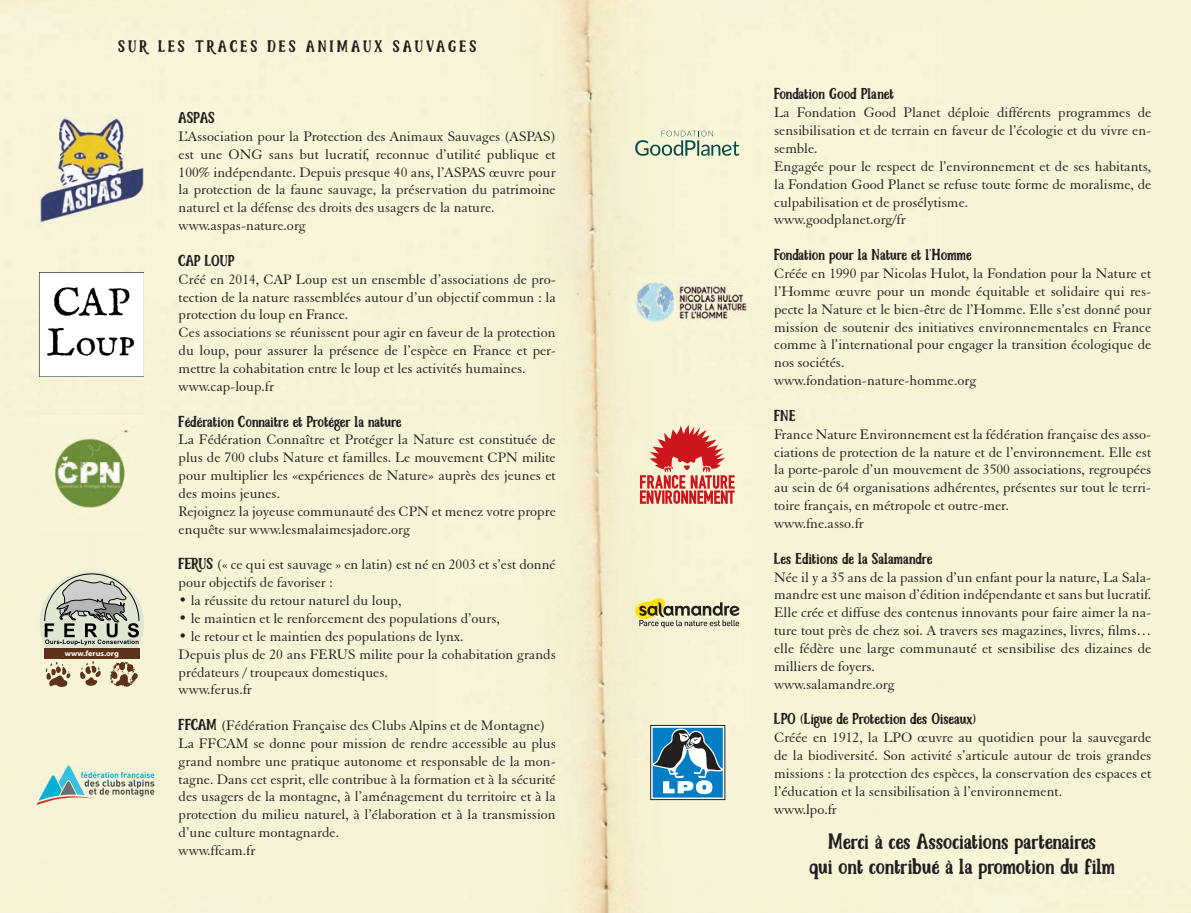
<style>
.page{position:relative;width:1191px;height:913px;background:#fff}
.page>*{position:absolute;margin:0;border:0;box-sizing:border-box;transform-origin:0 0}
.t1{font:21px/25.2px "Lockers";color:#231f20;text-align:center}
.t2{font:15.75px "Lockers";letter-spacing:.18em;color:#231f20}
.t3{font:14.88px/17.8px "Elegant Garamond BT";color:#231f20}
.t4{font:14.88px "Lockers";color:#231f20}
.t5{font:700 7.7px "Myriad Pro";color:#fff;scale:1.08 1}
.s1{font-family:"Lockers"}
</style>
<div class="page">
<div style="left:0;top:0;width:313px;height:300px;background:#f8f5d8"></div>
<img style="left:313px;top:0;width:314px;height:300px">
<div style="left:0;top:300px;width:879px;height:126px;background:#f6f2d6"></div>
<img style="left:436px;top:425px;width:317px;height:307px">
<img style="left:121px;top:730px;width:566px;height:183px">
<div style="left:687px;top:732px;width:65px;height:181px;background:#f7f3d6"></div>
<img style="left:40px;top:117px;width:104px;height:107px">
<img style="left:40px;top:272px;width:104px;height:104px">
<svg style="left:40px;top:571px;width:104px;height:116px;background:#b7b2a0"></svg>
<img style="left:40px;top:415px;width:104px;height:116px">
<svg style="left:635px;top:131px;width:104px;height:25px;background:#c2cfb8"></svg>
<img style="left:629px;top:276px;width:120px;height:52px">
<svg style="left:640px;top:425px;width:94px;height:79px;background:#e38e82"></svg>
<svg style="left:635px;top:598px;width:104px;height:30px;background:#c1ba93"></svg>
<svg style="left:36px;top:765px;width:118px;height:40px;background:#c1d6c6"></svg>
<svg style="left:652px;top:727px;width:71px;height:71px"></svg>
<div style="left:650px;top:725px;width:75px;height:75px;border:1px solid #231f20"></div>
<svg style="left:652px;top:728px;width:71px;height:69px"></svg>
<svg style="left:652px;top:728px;width:71px;height:65px"></svg>
<p class="t2" style="left:118px;top:35px;width:360px">SUR LES TRACES DES ANIMAUX SAUVAGES</p>
<p class="t5" style="left:65px;top:648px;width:52px">www.ferus.org</p>
<p class="t4" style="left:179px;top:108px;width:38px">ASPAS</p>
<p class="t3" style="left:179px;top:127px;width:379px">L’Association pour la Protection des Animaux Sauvages (ASPAS) est une ONG sans but lucratif, reconnue d’utilité publique et 100% indépendante. Depuis presque 40 ans, l’ASPAS œuvre pour la protection de la faune sauvage, la préservation du patrimoine naturel et la défense des droits des usagers de la nature. www.aspas-nature.org</p>
<p class="t4" style="left:179px;top:250px;width:57px">CAP LOUP</p>
<p class="t3" style="left:179px;top:270px;width:379px">Créé en 2014, CAP Loup est un ensemble d’associations de pro&shy;tection de la nature rassemblées autour d’un objectif commun : la protection du loup en France.<br>Ces associations se réunissent pour agir en faveur de la protection du loup, pour assurer la présence de l’espèce en France et per&shy;mettre la cohabitation entre le loup et les activités humaines. www.cap-loup.fr</p>
<p class="t4" style="left:179px;top:411px;width:225px">Fédération Connaitre et Protéger la nature</p>
<p class="t3" style="left:179px;top:430px;width:379px">La Fédération Connaître et Protéger la Nature est constituée de plus de 700 clubs Nature et familles. Le mouvement CPN milite pour multiplier les «expériences de Nature» auprès des jeunes et des moins jeunes.<br>Rejoignez la joyeuse communauté des CPN et menez votre propre enquête sur www.lesmalaimesjadore.org</p>
<p class="t3" style="left:179px;top:555px;width:379px"><span class="s1">FERUS</span> (« ce qui est sauvage » en latin) est né en 2003 et s’est donné pour objectifs de favoriser :</p>
<p class="t3" style="left:179px;top:591px;width:224px">• la réussite du retour naturel du loup,</p>
<p class="t3" style="left:179px;top:609px;width:323px">• le maintien et le renforcement des populations d’ours,</p>
<p class="t3" style="left:179px;top:627px;width:379px">• le retour et le maintien des populations de lynx.<br>Depuis plus de 20 ans FERUS milite pour la cohabitation grands prédateurs / troupeaux domestiques.<br>www.ferus.fr</p>
<p class="t3" style="left:179px;top:716px;width:379px"><span class="s1">FFCAM</span> (Fédération Française des Clubs Alpins et de Montagne)<br>La FFCAM se donne pour mission de rendre accessible au plus grand nombre une pratique autonome et responsable de la mon&shy;tagne. Dans cet esprit, elle contribue à la formation et à la sécurité des usagers de la montagne, à l’aménagement du territoire et à la protection du milieu naturel, à l’élaboration et à la transmission d’une culture montagnarde.<br>www.ffcam.fr</p>
<p class="t4" style="left:774px;top:84px;width:121px">Fondation Good Planet</p>
<p class="t3" style="left:774px;top:103px;width:379px">La Fondation Good Planet déploie différents programmes de sensibilisation et de terrain en faveur de l’écologie et du vivre en&shy;semble.<br>Engagée pour le respect de l’environnement et de ses habitants, la Fondation Good Planet se refuse toute forme de moralisme, de culpabilisation et de prosélytisme.<br>www.goodplanet.org/fr</p>
<p class="t4" style="left:774px;top:245px;width:199px">Fondation pour la Nature et l’Homme</p>
<p class="t3" style="left:774px;top:264px;width:379px">Créée en 1990 par Nicolas Hulot, la Fondation pour la Nature et l’Homme œuvre pour un monde équitable et solidaire qui res&shy;pecte la Nature et le bien-être de l’Homme. Elle s’est donné pour mission de soutenir des initiatives environnementales en France comme à l’international pour engager la transition écologique de nos sociétés.<br>www.fondation-nature-homme.org</p>
<p class="t4" style="left:774px;top:405px;width:23px">FNE</p>
<p class="t3" style="left:774px;top:425px;width:379px">France Nature Environnement est la fédération française des asso&shy;ciations de protection de la nature et de l’environnement. Elle est la porte-parole d’un mouvement de 3500 associations, regroupées au sein de 64 organisations adhérentes, présentes sur tout le terri&shy;toire français, en métropole et outre-mer.<br>www.fne.asso.fr</p>
<p class="t4" style="left:774px;top:548px;width:160px">Les Editions de la Salamandre</p>
<p class="t3" style="left:774px;top:567px;width:379px">Née il y a 35 ans de la passion d’un enfant pour la nature, La Sala&shy;mandre est une maison d’édition indépendante et sans but lucratif.<br>Elle crée et diffuse des contenus innovants pour faire aimer la na&shy;ture tout près de chez soi. A travers ses magazines, livres, films… elle fédère une large communauté et sensibilise des dizaines de milliers de foyers.<br>www.salamandre.org</p>
<p class="t4" style="left:774px;top:709px;width:204px">LPO (Ligue de Protection des Oiseaux)</p>
<p class="t3" style="left:774px;top:728px;width:379px">Créée en 1912, la LPO œuvre au quotidien pour la sauvegarde de la biodiversité. Son activité s’articule autour de trois grandes missions : la protection des espèces, la conservation des espaces et l’éducation et la sensibilisation à l’environnement.<br>www.lpo.fr</p>
<h1 class="t1" style="left:810px;top:829px;width:307px">Merci à ces Associations partenaires<br>qui ont contribué à la promotion du film</h1>
</div>
